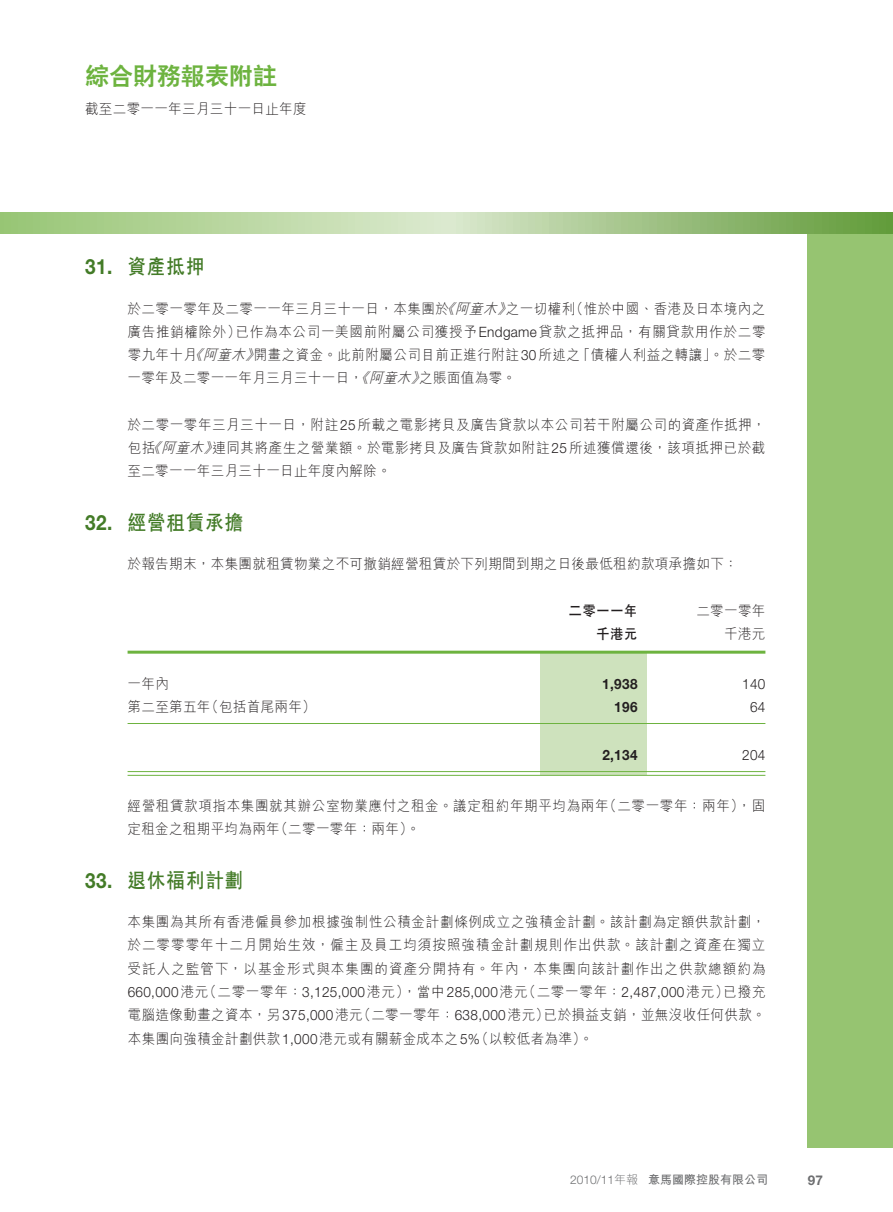
<style>
.page{position:relative;width:893px;height:1212px;background:#fff}
.page>*{position:absolute;margin:0;border:0;box-sizing:border-box;transform-origin:0 0}
.t1{font:24px "C Hei 2 HK Xbold E Ten B5 H";color:#6db33f}
.t2{font:21px "C Hei 2 HK Bold E Ten B5 H";letter-spacing:.025em;color:#437b27;scale:.9 1}
.t3{font:14.25px/23.2px "M Hei HK Light E Ten B5 H";letter-spacing:.025em;color:#231f20;text-align:justify;scale:.95 1}
.t4{font:300 14.25px "Helvetica Neue LT Std";letter-spacing:.025em;color:#231f20;scale:.95 1}
.t5{font:14.25px/23.2px "M Hei HK Light E Ten B5 H";letter-spacing:.045em;color:#231f20;scale:.95 1}
.t6{font:700 14.25px "Helvetica Neue LT Std";letter-spacing:.025em;color:#231f20;scale:.95 1}
.t7{font:14.25px "C Hei 2 HK Bold E Ten B5 H";letter-spacing:.025em;color:#231f20;scale:.95 1}
.t8{font:700 13.5px "Helvetica Neue LT Std";color:#6d6e70}
.t9{font:12px "M Hei HK Bold E Ten B5 H";color:#6d6e70}
.s1{font-family:"Helvetica Neue LT Std";font-weight:700}
.s2{font-style:italic}
.s3{font-family:"Helvetica Neue LT Std";font-weight:300}
.s4{font-family:"M Hei HK Light E Ten B5 H";font-weight:400}
.s5{font-family:"M Hei HK Light E Ten B5 H"}
</style>
<div class="page">
<div style="left:808px;top:216px;width:85px;height:932px;background:#96c471"></div>
<svg style="left:0;top:213px;width:893px;height:21px;background:#aacb90"></svg>
<div style="left:540px;top:651px;width:107px;height:124px;background:#cee2bd"></div>
<hr style="left:128px;top:651px;width:637px;height:3px;background:#6db33f">
<hr style="left:128px;top:723px;width:637px;height:1px;background:#6db33f">
<hr style="left:128px;top:771px;width:637px;height:1px;background:#6db33f">
<hr style="left:128px;top:775px;width:637px;height:1px;background:#6db33f">
<h1 class="t1" style="left:85px;top:67px;width:193px">綜合財務報表附註</h1>
<p class="t3" style="left:85px;top:99px;width:235px">截至二零一一年三月三十一日止年度</p>
<h2 class="t2" style="left:85px;top:258px;width:134px"><span class="s1">31.</span> 資產抵押</h2>
<p class="t3" style="left:127px;top:299px;width:673px">於二零一零年及二零一一年三月三十一日，本集團於<span class="s2">《阿童木》</span>之一切權利（惟於中國、香港及日本境內之廣告推銷權除外）已作為本公司一美國前附屬公司獲授予<span class="s3">Endgame</span>貸款之抵押品，有關貸款用作於二零零九年十月<span class="s2">《阿童木》</span>開畫之資金。此前附屬公司目前正進行附註<span class="s3">30</span>所述之「債權人利益之轉讓」。於二零一零年及二零一一年月三月三十一日，<span class="s2">《阿童木》</span>之賬面值為零。</p>
<p class="t3" style="left:128px;top:415px;width:673px">於二零一零年三月三十一日，附註<span class="s3">25</span>所載之電影拷貝及廣告貸款以本公司若干附屬公司的資產作抵押，包括<span class="s2">《阿童木》</span>連同其將產生之營業額。於電影拷貝及廣告貸款如附註<span class="s3">25</span>所述獲償還後，該項抵押已於截至二零一一年三月三十一日止年度內解除。</p>
<h2 class="t2" style="left:85px;top:514px;width:177px"><span class="s1">32.</span> 經營租賃承擔</h2>
<p class="t3" style="left:128px;top:554px;width:644px">於報告期末，本集團就租賃物業之不可撤銷經營租賃於下列期間到期之日後最低租約款項承擔如下：</p>
<p class="t7" style="left:568px;top:605px;width:74px">二零一一年</p>
<p class="t3" style="left:696px;top:601px;width:74px">二零一零年</p>
<p class="t7" style="left:596px;top:628px;width:45px">千港元</p>
<p class="t3" style="left:724px;top:624px;width:45px">千港元</p>
<p class="t3" style="left:128px;top:674px;width:45px">一年內</p>
<p class="t6" style="left:602px;top:678px;width:39px">1,938</p>
<p class="t4" style="left:742px;top:678px;width:26px">140</p>
<p class="t3" style="left:128px;top:697px;width:200px">第二至第五年（包括首尾兩年）</p>
<p class="t6" style="left:614px;top:702px;width:26px">196</p>
<p class="t4" style="left:750px;top:702px;width:18px">64</p>
<p class="t6" style="left:602px;top:750px;width:39px">2,134</p>
<p class="t4" style="left:742px;top:750px;width:26px">204</p>
<p class="t5" style="left:127px;top:796px;width:673px">經營租賃款項指本集團就其辦公室物業應付之租金。議定租約年期平均為兩年（二零一零年：兩年），固定租金之租期平均為兩年（二零一零年：兩年）。</p>
<h2 class="t2" style="left:85px;top:872px;width:177px"><span class="s1">33.</span> 退休福利計劃</h2>
<p class="t3" style="left:127px;top:912px;width:673px">本集團為其所有香港僱員參加根據強制性公積金計劃條例成立之強積金計劃。該計劃為定額供款計劃，於二零零零年十二月開始生效，僱主及員工均須按照強積金計劃規則作出供款。該計劃之資產在獨立受託人之監管下，以基金形式與本集團的資產分開持有。年內，本集團向該計劃作出之供款總額約為</p>
<p class="t4" style="left:128px;top:987px;width:673px">660,000<span class="s4">港元（二零一零年：</span>3,125,000<span class="s4">港元），當中</span>285,000<span class="s4">港元（二零一零年：</span>2,487,000<span class="s4">港元）已撥充</span></p>
<p class="t3" style="left:128px;top:1005px;width:673px">電腦造像動畫之資本，另<span class="s3">375,000</span>港元（二零一零年：<span class="s3">638,000</span>港元）已於損益支銷，並無沒收任何供款。本集團向強積金計劃供款<span class="s3">1,000</span>港元或有關薪金成本之<span class="s3">5%</span>（以較低者為準）。</p>
<p class="t9" style="left:570px;top:1175px;width:200px"><span class="s3">2010/11</span><span class="s5">年報</span> 意馬國際控股有限公司</p>
<p class="t8" style="left:808px;top:1175px;width:17px">97</p>
</div>
